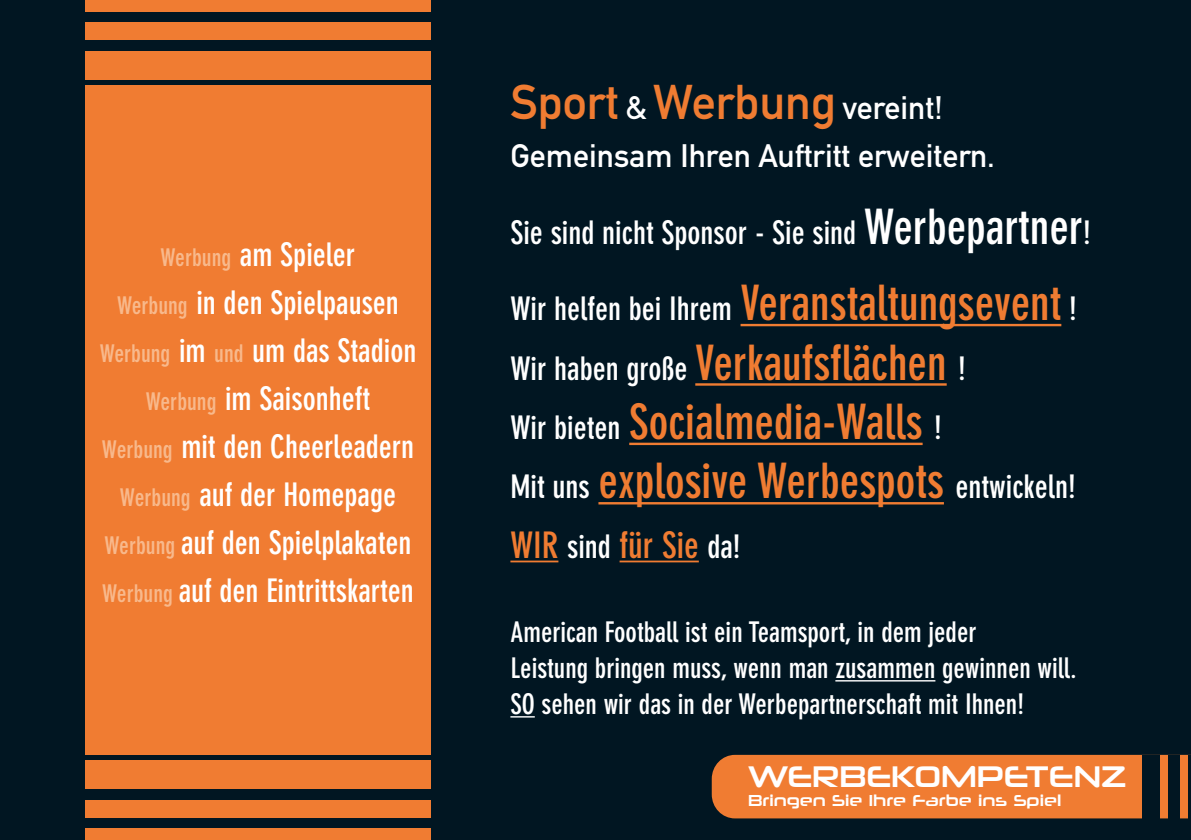
<style>
.page{position:relative;width:1191px;height:840px;background:#fff}
.page>*{position:absolute;margin:0;border:0;box-sizing:border-box;transform-origin:0 0}
.t1{font:700 condensed 48px/59.4px "DIN Neuzeit Grotesk Std";color:#f07c32}
.t2{font:48px "DIN Mittelschrift Std";color:#f07c32}
.t3{font:700 condensed 36px "DIN Neuzeit Grotesk Std";color:#f07c32}
.t4{font:700 condensed 32px/48px "DIN Neuzeit Grotesk Std";color:#fff;text-align:center}
.t5{font:32px "DIN Mittelschrift Std";color:#fff}
.t6{font:30px "Neuropolitical Rg";color:#fff}
.t7{font:700 condensed 28px/36px "DIN Neuzeit Grotesk Std";color:#fff}
.t8{font:16px "Neuropolitical Rg";color:#fff}
.s1{font-size:24px;color:#f8b98c}
.s2{font-size:32px;color:#fff}
.s3{font-size:48px}
</style>
<div class="page">
<div style="left:0;top:0;width:1191px;height:839px;background:#011622"></div>
<hr style="left:740px;top:324px;width:321px;height:2px;background:#f07c32">
<hr style="left:695px;top:383px;width:251px;height:2px;background:#f07c32">
<hr style="left:629px;top:442px;width:293px;height:3px;background:#f07c32">
<hr style="left:598px;top:502px;width:346px;height:2px;background:#f07c32">
<hr style="left:510px;top:560px;width:48px;height:2px;background:#f07c32">
<hr style="left:619px;top:560px;width:80px;height:2px;background:#f07c32">
<hr style="left:835px;top:679px;width:100px;height:2px;background:#fff">
<hr style="left:510px;top:715px;width:25px;height:2px;background:#fff">
<div style="left:85px;top:85px;width:346px;height:669px;background:#f07c32"></div>
<div style="left:85px;top:760px;width:346px;height:28px;background:#f07c32"></div>
<div style="left:85px;top:799px;width:346px;height:17px;background:#f07c32"></div>
<div style="left:85px;top:828px;width:346px;height:11px;background:#f07c32"></div>
<div style="left:711px;top:754px;width:477px;height:64px;background:#f07c32"></div>
<div style="left:1142px;top:754px;width:17px;height:64px;background:#011622"></div>
<div style="left:1168px;top:754px;width:11px;height:64px;background:#011622"></div>
<div style="left:85px;top:51px;width:346px;height:28px;background:#f07c32"></div>
<div style="left:85px;top:23px;width:346px;height:17px;background:#f07c32"></div>
<div style="left:85px;top:0;width:346px;height:11px;background:#f07c32"></div>
<p class="t4" style="left:100px;top:231px;width:318px"><span class="s1">Werbung</span> am Spieler<br><span class="s1">Werbung</span> in den Spielpausen<br><span class="s1">Werbung</span> im <span class="s1">und</span> um das Stadion<br><span class="s1">Werbung</span> im Saisonheft<br><span class="s1">Werbung</span> mit den Cheerleadern<br><span class="s1">Werbung</span> auf der Homepage<br><span class="s1">Werbung</span> auf den Spielplakaten<br><span class="s1">Werbung</span> auf den Eintrittskarten</p>
<h1 class="t2" style="left:510px;top:74px;width:434px">Sport <span class="s2">&amp;</span> Werbung <span class="s2">vereint!</span></h1>
<p class="t5" style="left:510px;top:137px;width:486px">Gemeinsam Ihren Auftritt erweitern.</p>
<p class="t4" style="left:510px;top:209px;width:582px">Sie sind nicht Sponsor - Sie sind <span class="s3">Werbepartner</span>!</p>
<h1 class="t1" style="left:510px;top:274px;width:568px"><span class="s2">Wir helfen bei Ihrem</span> Veranstaltungsevent <span class="s2">!<br>Wir haben große</span> Verkaufsflächen <span class="s2">!<br>Wir bieten</span> Socialmedia-Walls <span class="s2">!<br>Mit uns</span> explosive Werbespots <span class="s2">entwickeln!</span></h1>
<p class="t3" style="left:510px;top:524px;width:232px">WIR <span class="s2">sind</span> für Sie <span class="s2">da!</span></p>
<p class="t7" style="left:510px;top:614px;width:568px">American Football ist ein Teamsport, in dem jeder<br>Leistung bringen muss, wenn man zusammen gewinnen will.<br>SO sehen wir das in der Werbepartnerschaft mit Ihnen!</p>
<p class="t6" style="left:748px;top:757px;width:380px">WERBEKOMPETENZ</p>
<p class="t8" style="left:748px;top:789px;width:315px">Bringen Sie Ihre Farbe ins Spiel</p>
</div>
